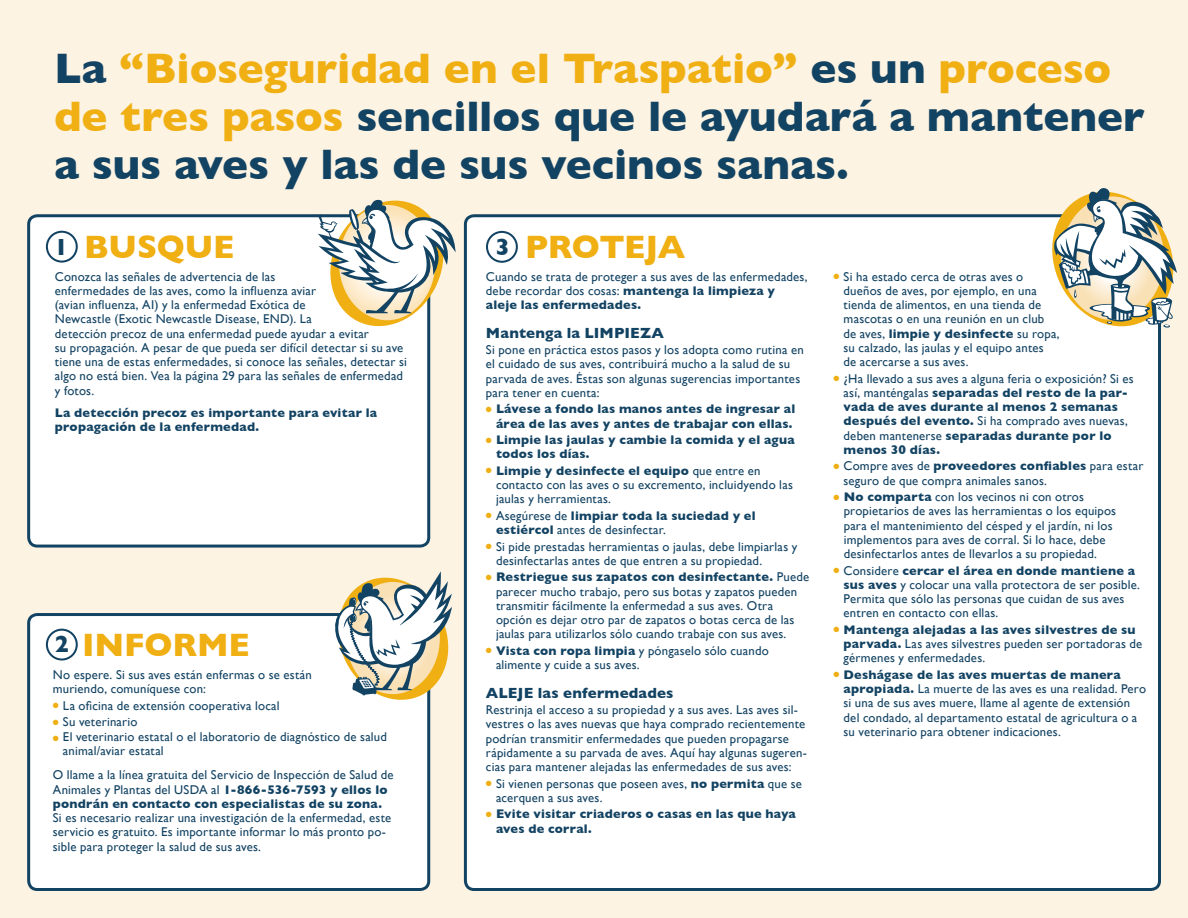
<style>
.page{position:relative;width:1188px;height:918px;background:#fdf3e2}
.page>*{position:absolute;margin:0;border:0;box-sizing:border-box;transform-origin:0 0}
.t1{font:700 43.5px/48px "Gill Sans";color:#134363}
.t2{font:700 33px "Gill Sans";letter-spacing:-.01em;color:#f0af13}
.t3{font:700 23.7px "Gill Sans";color:#134363}
.t4{font:700 15px "Gill Sans";color:#134363}
.t5{font:12.75px/14.2px "Gill Sans";letter-spacing:.015em;color:#134363}
.t6{font:700 12.75px/14.2px "Gill Sans";letter-spacing:.015em;color:#134363}
.s1{color:#f0af13}
.s2{font-weight:700}
.s3{font-weight:400}
</style>
<div class="page">
<div style="left:29px;top:615px;width:400px;height:275px;background:#fff;border-radius:9px"></div>
<div style="left:27px;top:613px;width:403px;height:278px;border:3px solid #134363;border-radius:9px"></div>
<div style="left:29px;top:216px;width:400px;height:330px;background:#fff;border-radius:9px"></div>
<div style="left:27px;top:214px;width:403px;height:334px;border:3px solid #134363;border-radius:9px"></div>
<div style="left:465px;top:216px;width:694px;height:673px;background:#fff;border-radius:9px"></div>
<div style="left:464px;top:214px;width:697px;height:677px;border:3px solid #134363;border-radius:9px"></div>
<svg style="left:1044px;top:188px;width:133px;height:147px"></svg>
<svg style="left:330px;top:571px;width:122px;height:137px"></svg>
<svg style="left:318px;top:199px;width:138px;height:136px"></svg>
<div style="left:46px;top:231px;width:32px;height:32px;border:2px solid #134363;border-radius:50%"></div>
<div style="left:486px;top:231px;width:32px;height:32px;border:2px solid #134363;border-radius:50%"></div>
<div style="left:46px;top:629px;width:32px;height:32px;border:2px solid #134363;border-radius:50%"></div>
<h1 class="t1" style="left:54px;top:44px;width:1092px">La <span class="s1">“Bioseguridad en el Traspatio”</span> es un <span class="s1">proceso de tres pasos</span> sencillos que le ayudará a mantener a sus aves y las de sus vecinos sanas.</h1>
<h2 class="t2" style="left:84px;top:228px;width:125px">BUSQUE</h2>
<p class="t5" style="left:55px;top:269px;width:263px">Conozca las señales de advertencia de las enfermedades de las aves, como la influenza aviar (avian influenza, AI) y la enfermedad Exótica de Newcastle (Exotic Newcastle Disease, END</p>
<h2 class="t2" style="left:525px;top:228px;width:25px">PROTE</h2>
<h2 class="t2" style="left:645px;top:228px;width:41px">JA</h2>
<p class="t5" style="left:486px;top:269px;width:323px">Cuando se trata de proteger a sus aves de las enfermedades, debe recordar dos cosas: <span class="s2">mantenga la limpieza y aleje las enfermedades.</span></p>
<p class="t4" style="left:486px;top:324px;width:109px">M antenga la LIMPIE</p>
<p class="t4" style="left:640px;top:324px;width:25px">ZA</p>
<p class="t5" style="left:486px;top:343px;width:319px">Si pone en práctica estos pasos y los adopta como rutina en el cuidado de sus aves, contribuirá mucho a la salud de su parvada de aves. Éstas son algunas sugerencias importantes para tener en cuenta:</p>
<p class="t6" style="left:486px;top:402px;width:311px;text-align:center"><span class="s1">●</span> Lávese a fondo las manos antes de ingresar al área de las aves y antes de trabajar con ellas.</p>
<p class="t6" style="left:496px;top:433px;width:300px;text-indent:-10px"><span class="s1">●</span> Limpie las jaulas y cambie la comida y el agua todos los días.</p>
<p class="t5" style="left:496px;top:463px;width:298px;text-indent:-10px"><span class="s1">●</span> <span class="s2">Limpie y desinfecte el equipo</span> que entre en contacto con las aves o su excremento, incluidyendo las jaulas y herramientas.</p>
<p class="t6" style="left:496px;top:508px;width:261px;text-indent:-10px"><span class="s1">●</span> <span class="s3">Asegúrese de</span> limpiar toda la suciedad y el estiércol <span class="s3">antes de desinfectar.</span></p>
<p class="t5" style="left:496px;top:539px;width:303px;text-indent:-10px"><span class="s1">●</span> Si pide prestadas herramientas o jaulas, debe limpiarlas y desinfectarlas antes de que entren a su propiedad.</p>
<p class="t5" style="left:496px;top:570px;width:315px;text-indent:-10px"><span class="s1">●</span> <span class="s2">Restriegue sus zapatos con desinfectante.</span> Puede parecer mucho trabajo, pero sus botas y zapatos pueden transmitir fácilmente la enfermedad a sus aves. Otra opción es dejar otro par de zapatos o botas cerca de las jaulas para utilizarlos sólo cuando trabaje con sus aves.</p>
<p class="t5" style="left:496px;top:643px;width:274px;text-indent:-10px"><span class="s1">●</span> <span class="s2">Vista con ropa limpia</span> y póngaselo sólo cuando alimente y cuide a sus aves.</p>
<p class="t4" style="left:486px;top:684px;width:12px">ALE</p>
<p class="t4" style="left:518px;top:684px;width:157px">JE las enfermedades</p>
<p class="t5" style="left:486px;top:703px;width:323px">Restrinja el acceso a su propiedad y a sus aves. Las aves sil&shy;vestres o las aves nuevas que haya comprado recientemente podrían transmitir enfermedades que pueden propagarse rápidamente a su parvada de aves. Aquí hay algunas sugeren&shy;cias para mantener alejadas las enfermedades de sus aves:</p>
<p class="t5" style="left:496px;top:776px;width:307px;text-indent:-10px"><span class="s1">●</span> Si vienen personas que poseen aves, <span class="s2">no permita</span> que se acerquen a sus aves.</p>
<p class="t6" style="left:496px;top:807px;width:301px;text-indent:-10px"><span class="s1">●</span> Evite visitar criaderos o casas en las que haya aves de corral.</p>
<h3 class="t3" style="left:54px;top:233px;width:16px">1</h3>
<h3 class="t3" style="left:495px;top:233px;width:16px">3</h3>
<p class="t5" style="left:55px;top:312px;width:354px;text-indent:235px">). La<br>detección precoz de una enfermedad puede ayudar a evitar<br>su propagación. A pesar de que pueda ser difícil detectar si su ave tiene una de estas enfermedades, si conoce las señales, detectar si algo no está bien. Vea la página 29 para las señales de enfermedad y fotos.</p>
<p class="t6" style="left:55px;top:406px;width:324px">La detección precoz es importante para evitar la propagación de la enfermedad.</p>
<h2 class="t2" style="left:82px;top:626px;width:89px">IN FORME</h2>
<p class="t5" style="left:53px;top:667px;width:260px">No espere. Si sus aves están enfermas o se están muriendo, comuníquese con:</p>
<p class="t5" style="left:53px;top:698px;width:228px"><span class="s1">●</span> La oficina de extensión cooperativa local</p>
<p class="t5" style="left:53px;top:715px;width:86px"><span class="s1">●</span> Su veterinario</p>
<p class="t5" style="left:63px;top:730px;width:325px;text-indent:-10px"><span class="s1">●</span> El veterinario estatal o el laboratorio de diagnóstico de salud animal/aviar estatal</p>
<p class="t5" style="left:53px;top:768px;width:342px">O llame a la línea gratuita del Servicio de Inspección de Salud de<br>Animales y Plantas del USDA</p>
<h3 class="t3" style="left:55px;top:630px;width:16px">2</h3>
<p class="t6" style="left:53px;top:782px;width:336px;text-indent:158px"><span class="s3">al</span> 1-866-536-7593 y ellos lo pondrán en contacto con especialistas de su zona.</p>
<p class="t5" style="left:53px;top:811px;width:340px">Si es necesario realizar una investigación de la enfermedad, este servicio es gratuito. Es importante informar lo más pronto po&shy;sible para proteger la salud de sus aves.</p>
<p class="t5" style="left:844px;top:269px;width:218px;text-indent:-10px"><span class="s1">●</span> Si ha estado cerca de otras aves o dueños de aves, por ejemplo, en una tienda de alimentos, en una tienda de mascotas o en una reunión en un club de aves, <span class="s2">limpie y desinfecte</span> su ropa, su calzado, las jaulas y el equipo antes de acercarse a sus aves.</p>
<p class="t6" style="left:844px;top:371px;width:292px;text-indent:-10px"><span class="s1">●</span> <span class="s3">¿Ha llevado a sus aves a alguna feria o exposición? Si es así, manténgalas</span> separadas del resto de la par&shy;vada de aves durante al menos 2 semanas después del evento. <span class="s3">Si ha comprado aves nuevas, deben mantenerse</span> separadas durante por lo menos 30 días.</p>
<p class="t5" style="left:844px;top:459px;width:301px;text-indent:-10px"><span class="s1">●</span> Compre aves de <span class="s2">proveedores confiables</span> para estar seguro de que compra animales sanos.</p>
<p class="t5" style="left:844px;top:490px;width:274px;text-indent:-10px"><span class="s1">●</span> <span class="s2">N o comparta</span> con los vecinos ni con otros propietarios de aves las herramientas o los equipos para el mantenimiento del césped y el jardín, ni los implementos para aves de corral. Si lo hace, debe desinfectarlos antes de llevarlos a su propiedad.</p>
<p class="t5" style="left:844px;top:563px;width:298px;text-indent:-10px"><span class="s1">●</span> Considere <span class="s2">cercar el área en donde mantiene a sus aves</span> y colocar una valla protectora de ser posible.<br>Permita que sólo las personas que cuidan de sus aves entren en contacto con ellas.</p>
<p class="t5" style="left:844px;top:622px;width:300px;text-indent:-10px"><span class="s1">●</span> <span class="s2">M antenga alejadas a las aves silvestres de su parvada.</span> Las aves silvestres pueden ser portadoras de gérmenes y enfermedades.</p>
<p class="t5" style="left:844px;top:667px;width:304px;text-indent:-10px"><span class="s1">●</span> <span class="s2">Deshágase de las aves muertas de manera apropiada.</span> La muerte de las aves es una realidad. Pero si una de sus aves muere, llame al agente de extensión del condado, al departamento estatal de agricultura o a su veterinario para obtener indicaciones.</p>
</div>
